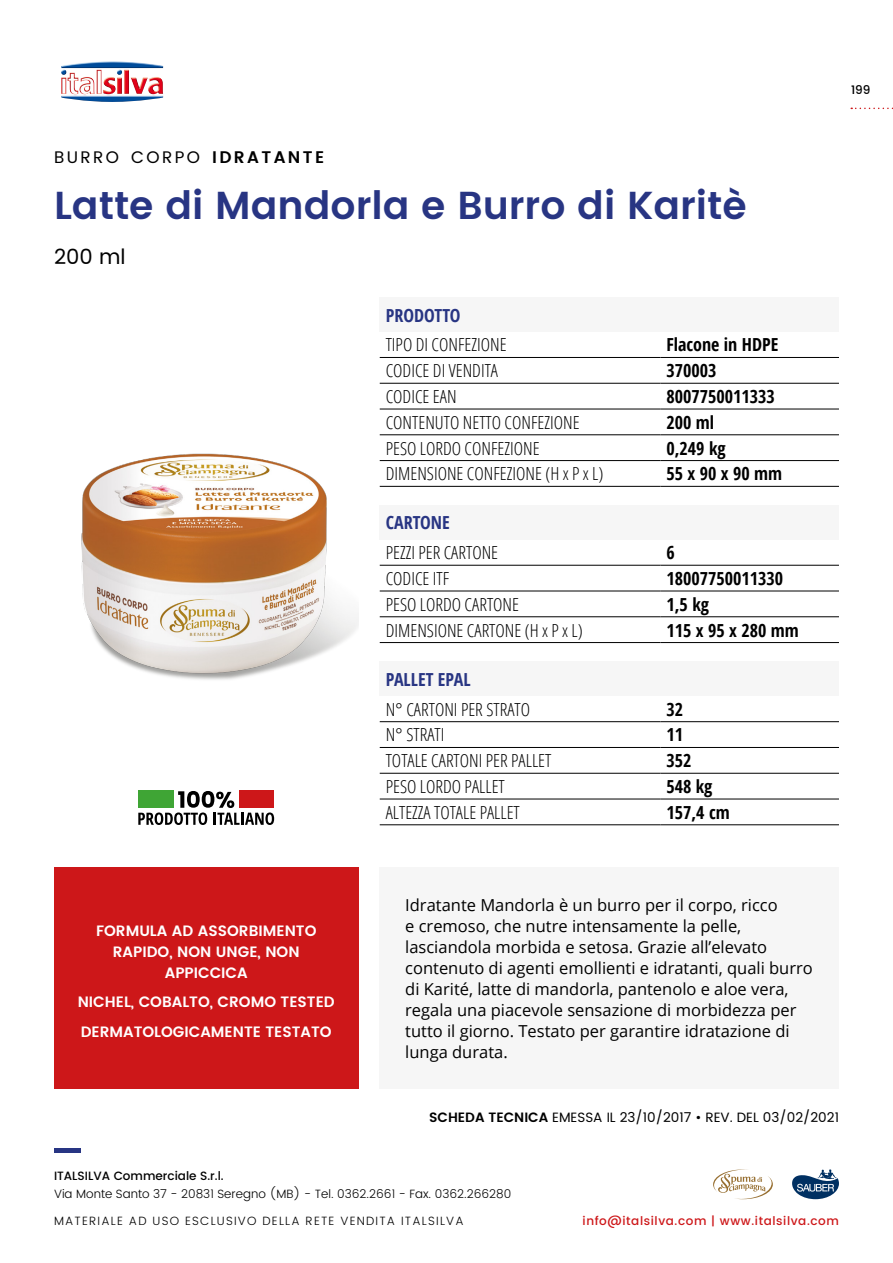
<style>
.page{position:relative;width:893px;height:1263px;background:#fff}
.page>*{position:absolute;margin:0;border:0;box-sizing:border-box;transform-origin:0 0}
.t1{font:600 39px "Poppins";color:#283583}
.t2{font:21px "Poppins";color:#000}
.t3{font:300 condensed 18px "Open Sans";color:#000}
.t4{font:700 18px "Open Sans Condensed";color:#000}
.t5{font:700 18px "Open Sans Condensed";color:#283583}
.t6{font:16.8px "Poppins";letter-spacing:.145em;color:#000}
.t7{font:16.5px/21px "Open Sans";color:#000}
.t8{font:600 15px/21px "Poppins";color:#fff;text-align:center}
.t9{font:13.5px "Poppins";color:#000}
.t10{font:300 12px "Poppins";color:#000}
.t11{font:300 12px "Poppins";letter-spacing:.1em;color:#000}
.t12{font:500 12px "Poppins";letter-spacing:.05em;color:#cd1719}
.t13{font:500 12px "Poppins";color:#000}
.s1{font-weight:600}
</style>
<div class="page">
<svg style="left:851px;top:108px;width:42px;height:1px"></svg>
<hr style="left:54px;top:1148px;width:26px;height:4px;background:#283583">
<img style="left:61px;top:61px;width:102px;height:41px">
<svg style="left:792px;top:1169px;width:47px;height:30px"></svg>
<svg style="left:713px;top:1169px;width:60px;height:31px"></svg>
<div style="left:54px;top:867px;width:304px;height:222px;background:#cd1719"></div>
<div style="left:380px;top:867px;width:459px;height:222px;background:#f6f6f6"></div>
<img style="left:81px;top:453px;width:277px;height:227px">
<div style="left:380px;top:662px;width:459px;height:34px;background:#f6f6f6"></div>
<hr style="left:380px;top:721px;width:280px;height:1px;background:#000">
<hr style="left:660px;top:721px;width:179px;height:1px;background:#000">
<hr style="left:380px;top:747px;width:280px;height:1px;background:#000">
<hr style="left:660px;top:747px;width:179px;height:1px;background:#000">
<hr style="left:380px;top:773px;width:280px;height:1px;background:#000">
<hr style="left:660px;top:773px;width:179px;height:1px;background:#000">
<hr style="left:380px;top:799px;width:280px;height:1px;background:#000">
<hr style="left:660px;top:799px;width:179px;height:1px;background:#000">
<hr style="left:380px;top:824px;width:280px;height:1px;background:#000">
<hr style="left:660px;top:824px;width:179px;height:1px;background:#000">
<div style="left:380px;top:505px;width:459px;height:34px;background:#f6f6f6"></div>
<hr style="left:380px;top:565px;width:280px;height:1px;background:#000">
<hr style="left:660px;top:565px;width:179px;height:1px;background:#000">
<hr style="left:380px;top:591px;width:280px;height:1px;background:#000">
<hr style="left:660px;top:591px;width:179px;height:1px;background:#000">
<hr style="left:380px;top:616px;width:280px;height:1px;background:#000">
<hr style="left:660px;top:616px;width:179px;height:1px;background:#000">
<hr style="left:380px;top:642px;width:280px;height:1px;background:#000">
<hr style="left:660px;top:642px;width:179px;height:1px;background:#000">
<div style="left:380px;top:298px;width:459px;height:34px;background:#f6f6f6"></div>
<hr style="left:380px;top:357px;width:280px;height:1px;background:#000">
<hr style="left:660px;top:357px;width:179px;height:1px;background:#000">
<hr style="left:380px;top:383px;width:280px;height:1px;background:#000">
<hr style="left:660px;top:383px;width:179px;height:1px;background:#000">
<hr style="left:380px;top:409px;width:280px;height:1px;background:#000">
<hr style="left:660px;top:409px;width:179px;height:1px;background:#000">
<hr style="left:380px;top:434px;width:280px;height:1px;background:#000">
<hr style="left:660px;top:434px;width:179px;height:1px;background:#000">
<hr style="left:380px;top:460px;width:280px;height:1px;background:#000">
<hr style="left:660px;top:460px;width:179px;height:1px;background:#000">
<hr style="left:380px;top:486px;width:280px;height:1px;background:#000">
<hr style="left:660px;top:486px;width:179px;height:1px;background:#000">
<svg style="left:138px;top:791px;width:136px;height:34px"></svg>
<p class="t6" style="left:54px;top:145px;width:272px">BURRO CORPO <span class="s1">IDRATANTE</span></p>
<h1 class="t1" style="left:54px;top:176px;width:694px">Latte di Mandorla e Burro di Karitè</h1>
<p class="t2" style="left:54px;top:241px;width:73px">200 ml</p>
<p class="t5" style="left:386px;top:302px;width:76px">PRODOTTO</p>
<p class="t3" style="left:386px;top:333px;width:122px">TIPO DI CONFEZIONE</p>
<p class="t4" style="left:666px;top:332px;width:113px">Flacone in HDPE</p>
<p class="t3" style="left:386px;top:358px;width:114px">CODICE DI VENDITA</p>
<p class="t4" style="left:666px;top:358px;width:52px">370003</p>
<p class="t3" style="left:386px;top:384px;width:72px">CODICE EAN</p>
<p class="t4" style="left:666px;top:384px;width:110px">8007750011333</p>
<p class="t3" style="left:386px;top:410px;width:195px">CONTENUTO NETTO CONFEZIONE</p>
<p class="t4" style="left:666px;top:410px;width:49px">200 ml</p>
<p class="t3" style="left:386px;top:436px;width:155px">PESO LORDO CONFEZIONE</p>
<p class="t4" style="left:666px;top:435px;width:61px">0,249 kg</p>
<p class="t3" style="left:386px;top:462px;width:219px">DIMENSIONE CONFEZIONE (H x P x L)</p>
<p class="t4" style="left:666px;top:461px;width:117px">55 x 90 x 90 mm</p>
<p class="t5" style="left:386px;top:510px;width:66px">CARTONE</p>
<p class="t3" style="left:386px;top:540px;width:114px">PEZZI PER CARTONE</p>
<p class="t4" style="left:666px;top:540px;width:10px">6</p>
<p class="t3" style="left:386px;top:566px;width:65px">CODICE ITF</p>
<p class="t4" style="left:666px;top:566px;width:118px">18007750011330</p>
<p class="t3" style="left:386px;top:592px;width:135px">PESO LORDO CARTONE</p>
<p class="t4" style="left:666px;top:592px;width:44px">1,5 kg</p>
<p class="t3" style="left:386px;top:618px;width:199px">DIMENSIONE CARTONE (H x P x L)</p>
<p class="t4" style="left:666px;top:617px;width:134px">115 x 95 x 280 mm</p>
<p class="t5" style="left:386px;top:667px;width:87px">PALLET EPAL</p>
<p class="t3" style="left:386px;top:697px;width:146px">N° CARTONI PER STRATO</p>
<p class="t4" style="left:666px;top:697px;width:18px">32</p>
<p class="t3" style="left:386px;top:723px;width:60px">N° STRATI</p>
<p class="t4" style="left:666px;top:722px;width:18px">11</p>
<p class="t3" style="left:386px;top:748px;width:167px">TOTALE CARTONI PER PALLET</p>
<p class="t4" style="left:666px;top:748px;width:27px">352</p>
<p class="t3" style="left:386px;top:774px;width:121px">PESO LORDO PALLET</p>
<p class="t4" style="left:666px;top:774px;width:48px">548 kg</p>
<p class="t3" style="left:386px;top:800px;width:136px">ALTEZZA TOTALE PALLET</p>
<p class="t4" style="left:666px;top:800px;width:65px">157,4 cm</p>
<p class="t13" style="left:851px;top:80px;width:21px">199</p>
<p class="t8" style="left:96px;top:921px;width:222px">FORMULA AD ASSORBIMENTO<br>RAPIDO, NON UNGE, NON<br>APPICCICA</p>
<p class="t8" style="left:78px;top:988px;width:259px;line-height:29.5px;text-align:left">NICHEL, COBALTO, CROMO TESTED<br>DERMATOLOGICAMENTE TESTATO</p>
<p class="t7" style="left:405px;top:894px;width:409px">Idratante Mandorla è un burro per il corpo, ricco<br>e cremoso, che nutre intensamente la pelle, lasciandola morbida e setosa. Grazie all’elevato contenuto di agenti emollienti e idratanti, quali burro di Karité, latte di mandorla, pantenolo e aloe vera, regala una piacevole sensazione di morbidezza per tutto il giorno. Testato per garantire idratazione di lunga durata.</p>
<p class="t9" style="left:429px;top:1107px;width:411px"><span class="s1">SCHEDA TECNICA</span> EMESSA IL 23/10/2017 • REV. DEL 03/02/2021</p>
<p class="t13" style="left:54px;top:1167px;width:171px">ITALSILVA Commerciale S.r.l.</p>
<p class="t10" style="left:54px;top:1185px;width:459px">Via Monte Santo 37 - 20831 Seregno (MB) - Tel. 0362.2661 - Fax. 0362.266280</p>
<p class="t11" style="left:54px;top:1212px;width:411px">MATERIALE AD USO ESCLUSIVO DELLA RETE VENDITA ITALSILVA</p>
<p class="t12" style="left:583px;top:1212px;width:258px">info@italsilva.com | www.italsilva.com</p>
</div>
